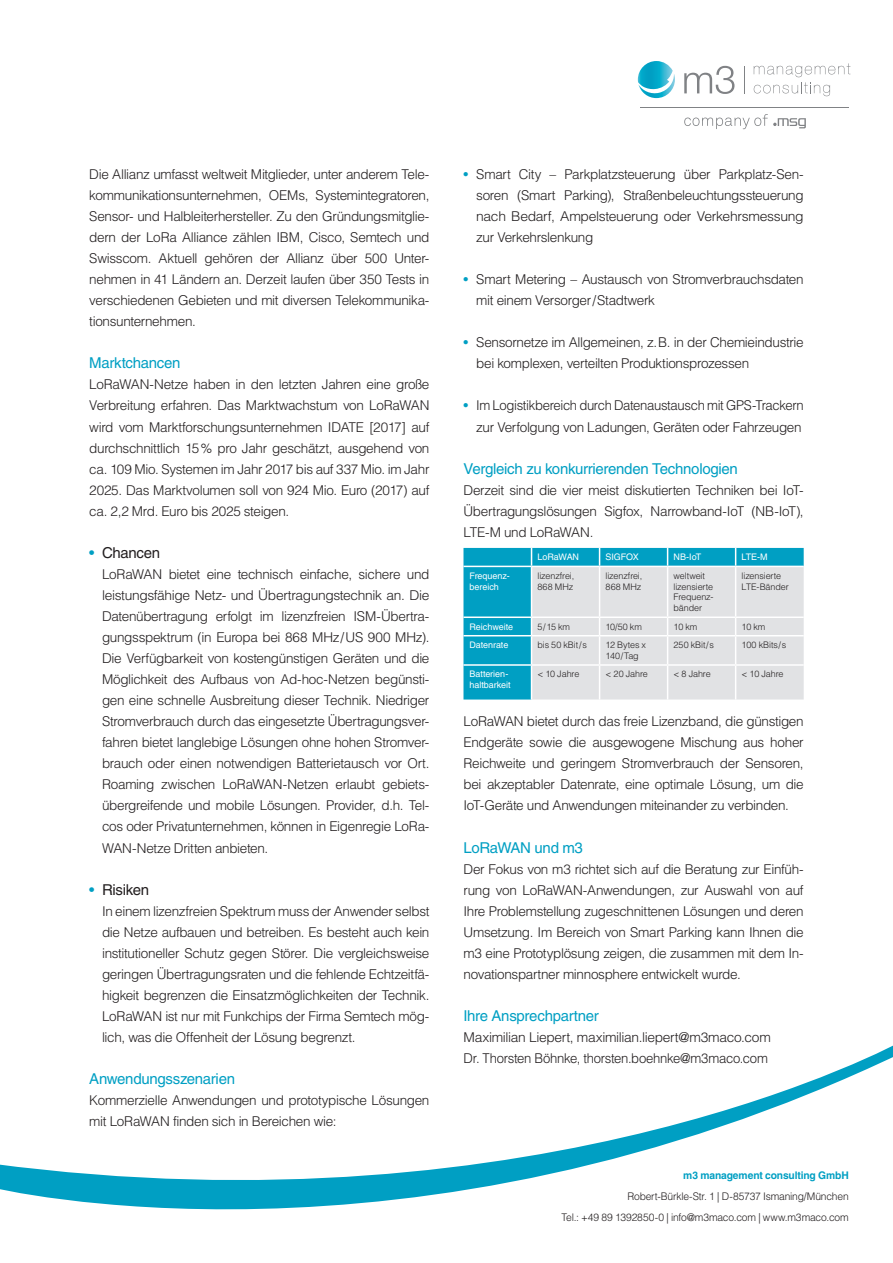
<style>
.page{position:relative;width:893px;height:1263px;background:#fff}
.page>*{position:absolute;margin:0;border:0;box-sizing:border-box;transform-origin:0 0}
.t1{font:15px "Helvetica LT Std";letter-spacing:-.02em;color:#009fc3}
.t2{font:15px "Helvetica LT Std";letter-spacing:-.02em;color:#231f20}
.t3{font:300 13.5px/21px "Helvetica LT Std";letter-spacing:-.025em;color:#231f20;text-align:justify}
.t4{font:300 10.5px/21px "Helvetica LT Std";letter-spacing:-.015em;color:#231f20;text-align:right}
.t5{font:700 10.5px "Helvetica LT Std";letter-spacing:-.01em;color:#009fc3}
.t6{font:300 9px/10.8px "Helvetica LT Std";letter-spacing:-.01em;color:#231f20}
.t7{font:9px/10.8px "Helvetica LT Std";letter-spacing:-.005em;color:#fff}
.s1{color:#009fc3}
.s2{font-weight:400;color:#009fc3}
</style>
<div class="page">
<svg style="left:0;top:1045px;width:893px;height:165px"></svg>
<svg style="left:744px;top:66px;width:1px;height:27px"></svg>
<hr style="left:640px;top:107px;width:208px;height:1px;background:#808285">
<svg style="left:754px;top:63px;width:96px;height:33px"></svg>
<svg style="left:684px;top:66px;width:50px;height:28px"></svg>
<svg style="left:638px;top:61px;width:37px;height:37px"></svg>
<svg style="left:684px;top:114px;width:122px;height:15px"></svg>
<div style="left:463px;top:548px;width:68px;height:151px;background:#009fc3"></div>
<hr style="left:463px;top:566px;width:68px;height:1px;background:#fff">
<hr style="left:463px;top:616px;width:68px;height:2px;background:#fff">
<hr style="left:463px;top:635px;width:68px;height:1px;background:#fff">
<svg style="left:531px;top:548px;width:273px;height:151px;background:#c8dbe1"></svg>
<hr style="left:463px;top:664px;width:68px;height:2px;background:#fff">
<hr style="left:531px;top:664px;width:69px;height:2px;background:#fff">
<hr style="left:531px;top:666px;width:1px;height:33px;background:#fff">
<hr style="left:600px;top:664px;width:68px;height:2px;background:#fff">
<hr style="left:599px;top:666px;width:1px;height:33px;background:#fff">
<hr style="left:668px;top:664px;width:68px;height:2px;background:#fff">
<hr style="left:667px;top:666px;width:1px;height:33px;background:#fff">
<hr style="left:736px;top:664px;width:68px;height:2px;background:#fff">
<hr style="left:735px;top:666px;width:1px;height:33px;background:#fff">
<p class="t3" style="left:89px;top:163px;width:342px">Die Allianz umfasst weltweit Mitglieder, unter anderem Tele&shy;kommunikationsunternehmen, OEMs, Systemintegratoren, Sensor- und Halbleiterhersteller. Zu den Gründungsmitglie&shy;dern der LoRa Alliance zählen IBM, Cisco, Semtech und Swisscom. Aktuell gehören der Allianz über 500 Unter&shy;nehmen in 41 Ländern an. Derzeit laufen über 350 Tests in verschiedenen Gebieten und mit diversen Telekommunika&shy;tionsunternehmen.</p>
<p class="t1" style="left:89px;top:354px;width:93px">Marktchancen</p>
<p class="t3" style="left:89px;top:374px;width:342px">LoRaWAN-Netze haben in den letzten Jahren eine große Verbreitung erfahren. Das Marktwachstum von LoRaWAN wird vom Marktforschungsunternehmen IDATE [2017] auf durchschnittlich 15% pro Jahr geschätzt, ausgehend von ca. 109 Mio. Systemen im Jahr 2017 bis auf 337 Mio. im Jahr 2025. Das Marktvolumen soll von 924 Mio. Euro (2017) auf ca. 2,2 Mrd. Euro bis 2025 steigen.</p>
<p class="t2" style="left:89px;top:544px;width:72px"><span class="s1">•</span> Chancen</p>
<p class="t3" style="left:102px;top:563px;width:329px">LoRaWAN bietet eine technisch einfache, sichere und leistungsfähige Netz- und Übertragungstechnik an. Die Datenübertragung erfolgt im lizenzfreien ISM-Übertra&shy;gungsspektrum (in Europa bei 868 MHz/US 900 MHz).<br>Die Verfügbarkeit von kostengünstigen Geräten und die Möglichkeit des Aufbaus von Ad-hoc-Netzen begünsti&shy;gen eine schnelle Ausbreitung dieser Technik. Niedriger Stromverbrauch durch das eingesetzte Übertragungsver&shy;fahren bietet langlebige Lösungen ohne hohen Stromver&shy;brauch oder einen notwendigen Batterietausch vor Ort.<br>Roaming zwischen LoRaWAN-Netzen erlaubt gebiets&shy;übergreifende und mobile Lösungen. Provider, d.h. Tel&shy;cos oder Privatunternehmen, können in Eigenregie LoRa-WAN-Netze Dritten anbieten.</p>
<p class="t2" style="left:89px;top:881px;width:61px"><span class="s1">•</span> Risiken</p>
<p class="t3" style="left:102px;top:900px;width:329px">In einem lizenzfreien Spektrum muss der Anwender selbst die Netze aufbauen und betreiben. Es besteht auch kein institutioneller Schutz gegen Störer. Die vergleichsweise geringen Übertragungsraten und die fehlende Echtzeitfä&shy;higkeit begrenzen die Einsatzmöglichkeiten der Technik.<br>LoRaWAN ist nur mit Funkchips der Firma Semtech mög&shy;lich, was die Offenheit der Lösung begrenzt.</p>
<p class="t1" style="left:89px;top:1070px;width:147px">Anwendungsszenarien</p>
<p class="t3" style="left:89px;top:1090px;width:342px">Kommerzielle Anwendungen und prototypische Lösungen mit LoRaWAN finden sich in Bereichen wie:</p>
<p class="t3" style="left:476px;top:163px;width:329px;text-indent:-13px"><span class="s2">•</span> Smart City – Parkplatzsteuerung über Parkplatz-Sen&shy;soren (Smart Parking), Straßenbeleuchtungssteuerung nach Bedarf, Ampelsteuerung oder Verkehrsmessung zur Verkehrslenkung</p>
<p class="t3" style="left:476px;top:269px;width:329px;text-indent:-13px"><span class="s2">•</span> Smart Metering – Austausch von Stromverbrauchsdaten mit einem Versorger/Stadtwerk</p>
<p class="t3" style="left:476px;top:332px;width:329px;text-indent:-13px"><span class="s2">•</span> Sensornetze im Allgemeinen, z.B. in der Chemieindustrie bei komplexen, verteilten Produktionsprozessen</p>
<p class="t3" style="left:463px;top:395px;width:342px;text-align:right"><span class="s2">•</span> Im Logistikbereich durch Datenaustausch mit GPS-Trackern zur Verfolgung von Ladungen, Geräten oder Fahrzeugen</p>
<p class="t1" style="left:463px;top:460px;width:276px">Vergleich zu konkurrierenden Technologien</p>
<p class="t3" style="left:463px;top:479px;width:342px">Derzeit sind die vier meist diskutierten Techniken bei IoT-Übertragungslösungen Sigfox, Narrowband-IoT (NB-IoT), LTE-M und LoRaWAN.</p>
<p class="t7" style="left:537px;top:552px;width:43px">LoRaWAN</p>
<p class="t7" style="left:606px;top:552px;width:35px">SIGFOX</p>
<p class="t7" style="left:674px;top:552px;width:29px">NB-IoT</p>
<p class="t7" style="left:742px;top:552px;width:28px">LTE-M</p>
<p class="t7" style="left:469px;top:570px;width:42px">Frequenz&shy;bereich</p>
<p class="t6" style="left:537px;top:570px;width:38px">lizenzfrei,<br>868 MHz</p>
<p class="t6" style="left:606px;top:570px;width:38px">lizenzfrei,<br>868 MHz</p>
<p class="t6" style="left:674px;top:570px;width:41px">weltweit lizensierte<br>Frequenz&shy;bänder</p>
<p class="t6" style="left:742px;top:570px;width:49px">lizensierte<br>LTE-Bänder</p>
<p class="t7" style="left:469px;top:621px;width:45px">Reichweite</p>
<p class="t6" style="left:537px;top:621px;width:34px">5/15 km</p>
<p class="t6" style="left:606px;top:621px;width:38px">10/50 km</p>
<p class="t6" style="left:674px;top:621px;width:25px">10 km</p>
<p class="t6" style="left:742px;top:621px;width:25px">10 km</p>
<p class="t7" style="left:469px;top:640px;width:40px">Datenrate</p>
<p class="t6" style="left:537px;top:639px;width:51px">bis 50 kBit/s</p>
<p class="t6" style="left:606px;top:639px;width:42px">12 Bytes x<br>140/Tag</p>
<p class="t6" style="left:674px;top:639px;width:42px">250 kBit/s</p>
<p class="t6" style="left:742px;top:639px;width:46px">100 kBits/s</p>
<p class="t7" style="left:469px;top:669px;width:43px">Batterien&shy;haltbarkeit</p>
<p class="t6" style="left:537px;top:669px;width:43px">&lt; 10 Jahre</p>
<p class="t6" style="left:606px;top:669px;width:44px">&lt; 20 Jahre</p>
<p class="t6" style="left:674px;top:669px;width:39px">&lt; 8 Jahre</p>
<p class="t6" style="left:742px;top:669px;width:43px">&lt; 10 Jahre</p>
<p class="t3" style="left:463px;top:711px;width:342px">LoRaWAN bietet durch das freie Lizenzband, die günstigen Endgeräte sowie die ausgewogene Mischung aus hoher Reichweite und geringem Stromverbrauch der Sensoren, bei akzeptabler Datenrate, eine optimale Lösung, um die IoT-Geräte und Anwendungen miteinander zu verbinden.</p>
<p class="t1" style="left:463px;top:838px;width:121px">LoRaWAN und m3</p>
<p class="t3" style="left:463px;top:858px;width:342px">Der Fokus von m3 richtet sich auf die Beratung zur Einfüh&shy;rung von LoRaWAN-Anwendungen, zur Auswahl von auf Ihre Problemstellung zugeschnittenen Lösungen und deren Umsetzung. Im Bereich von Smart Parking kann Ihnen die m3 eine Prototyplösung zeigen, die zusammen mit dem In&shy;novationspartner minnosphere entwickelt wurde.</p>
<p class="t1" style="left:463px;top:1007px;width:137px">Ihre Ansprechpartner</p>
<p class="t3" style="left:463px;top:1026px;width:309px">Maximilian Liepert, maximilian.liepert@m3maco.com<br>Dr. Thorsten Böhnke, thorsten.boehnke@m3maco.com</p>
<p class="t5" style="left:683px;top:1169px;width:167px">m3 management consulting GmbH</p>
<p class="t4" style="left:561px;top:1185px;width:289px">Robert-Bürkle-Str. 1 | D-85737 Ismaning/München<br>Tel.: +49 89 1392850-0 | info@m3maco.com | www.m3maco.com</p>
</div>
